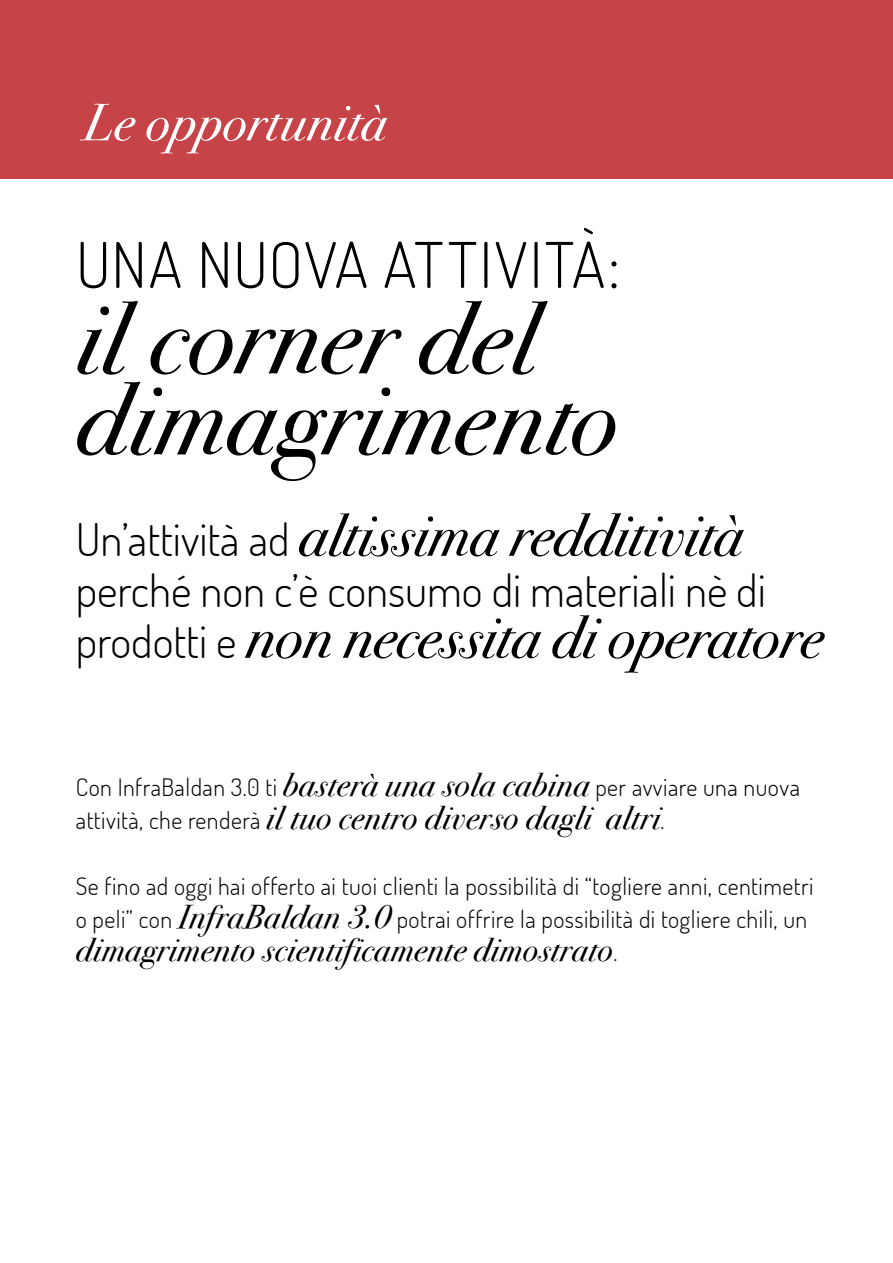
<style>
.page{position:relative;width:893px;height:1263px;background:#fff}
.page>*{position:absolute;margin:0;border:0;box-sizing:border-box;transform-origin:0 0}
.t1{font:italic 102px/81px "Bodoni Svty Two ITCTT";letter-spacing:.01em;color:#000}
.t2{font:300 63px "Dosis";letter-spacing:.015em;color:#000}
.t3{font:italic 60px "Bodoni Svty Two ITCTT";color:#000}
.t4{font:italic 52.5px "Bodoni Svty Two ITCTT";letter-spacing:.01em;color:#fff}
.t5{font:300 45px "Dosis";color:#000}
.t6{font:italic 33px "Bodoni Svty Two ITCTT";letter-spacing:.02em;color:#000}
.t7{font:300 24px/33px "Dosis";letter-spacing:.02em;color:#000}
.s1{font-family:"Dosis";font-weight:300;font-style:normal;font-size:45px}
.s2{font-family:"Bodoni Svty Two ITCTT";font-weight:400;font-style:italic;font-size:33px}
.s3{font-family:"Dosis";font-weight:300;font-style:normal;font-size:24px}
</style>
<div class="page">
<div style="left:0;top:0;width:893px;height:179px;background:#c64348"></div>
<h3 class="t4" style="left:83px;top:77px;width:305px">Le opportunità</h3>
<h2 class="t2" style="left:76px;top:223px;width:546px">UNA NUOVA ATTIVITÀ:</h2>
<h1 class="t1" style="left:76px;top:292px;width:543px">il corner del dimagrimento</h1>
<h3 class="t3" style="left:76px;top:483px;width:669px"><span class="s1">Un’attività ad</span> altissima redditività</h3>
<h3 class="t5" style="left:76px;top:561px;width:691px">perché non c’è consumo di materiali nè di</h3>
<h3 class="t3" style="left:76px;top:585px;width:748px"><span class="s1">prodotti e</span> non necessita di operatore</h3>
<p class="t7" style="left:76px;top:770px;width:726px">Con InfraBaldan 3.0 ti <span class="s2">basterà una sola cabina</span> per avviare una nuova</p>
<h3 class="t6" style="left:76px;top:789px;width:590px"><span class="s3">attività, che renderà</span> il tuo centro diverso dagli altri<span class="s3">.</span></h3>
<p class="t7" style="left:76px;top:869px;width:739px">Se fino ad oggi hai offerto ai tuoi clienti la possibilità di “togliere anni, centimetri o peli” con <span class="s2">InfraBaldan 3.0</span> potrai offrire la possibilità di togliere chili, un</p>
<h3 class="t6" style="left:76px;top:921px;width:543px">dimagrimento scientificamente dimostrato<span class="s3">.</span></h3>
</div>
